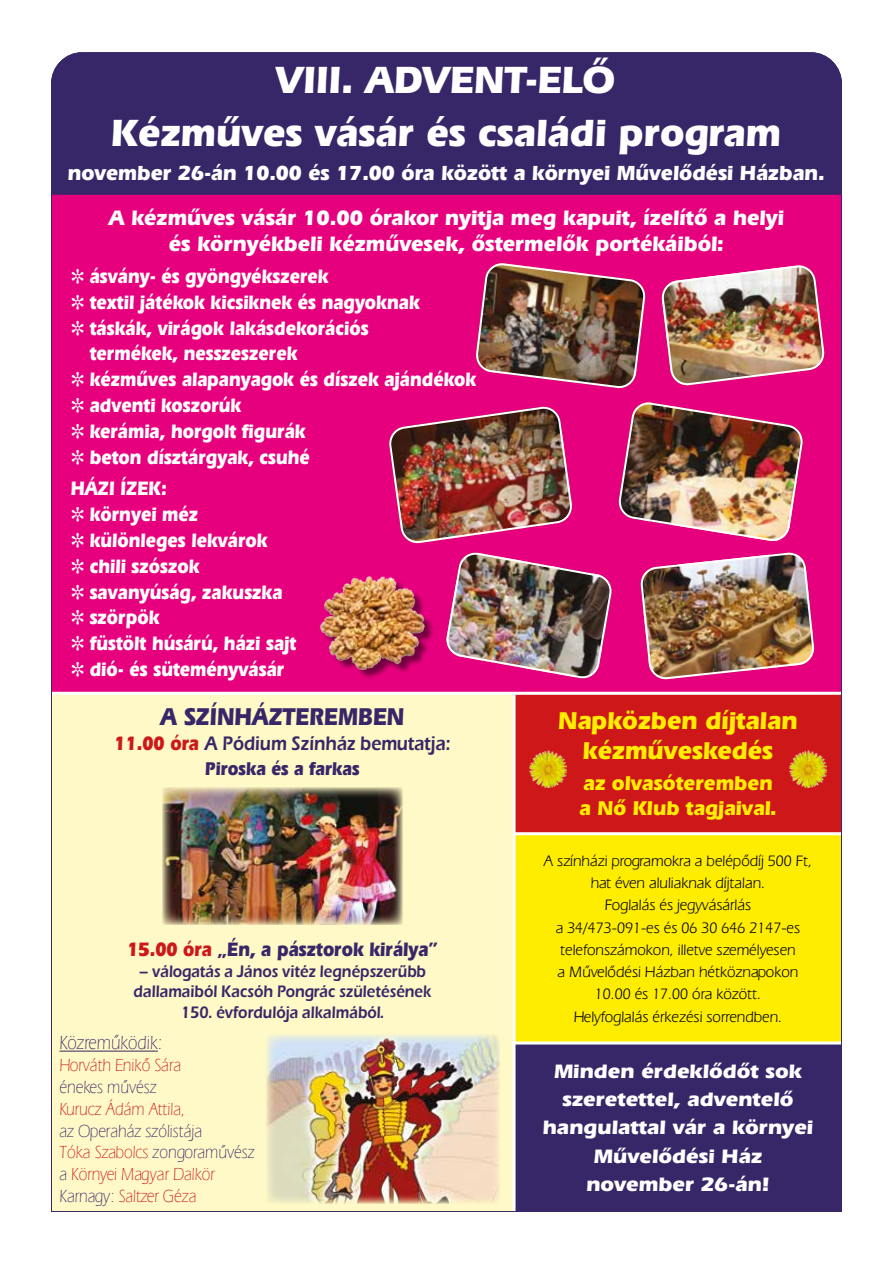
<style>
.page{position:relative;width:893px;height:1263px;background:#fff}
.page>*{position:absolute;margin:0;border:0;box-sizing:border-box;transform-origin:0 0}
.t1{font:700 39.45px/53.1px "Eras PFL";color:#fff;text-align:center}
.t2{font:700 25.35px/30.5px "Eras PFL";color:#ffed00;text-align:center}
.t3{font:700 25.35px "Eras PFL";color:#382768;scale:.88 1}
.t4{font:700 21.75px/26.1px "Eras PFL";color:#fff;text-align:center}
.t5{font:700 21.3px "Eras PFL";color:#fff}
.t6{font:700 20.7px/24.9px "Eras PFL";color:#ffed00}
.t7{font:700 20.25px/25.8px "Eras PFL";color:#fff;scale:.88 1}
.t8{font:700 20.25px/28.3px "Eras PFL";color:#fff;text-align:center;scale:1.07 1}
.t9{font:20.25px "Eras Dm PFL";color:#382768;scale:.88 1}
.t10{font:700 20.25px "Eras PFL";color:#382768;scale:.88 1}
.t11{font:19.8px "Eras Lt PFL";color:#382768;scale:.88 1}
.t12{font:700 19.2px "Eras PFL";color:#382768;scale:.88 1}
.t13{font:18.3px/21.9px "Eras Lt PFL";color:#382768;scale:.88 1}
.t14{font:18.3px "Eras Lt PFL";color:#cd1719;scale:.88 1}
.t15{font:17.25px/20.7px "Eras Dm PFL";color:#382768;text-align:center;scale:.88 1}
.t16{font:15.75px/22.2px "Eras Bk PFL";color:#000;text-align:center}
.s1{font-family:"Eras PFL";font-weight:700;color:#cd1719}
.s2{color:#cd1719}
</style>
<div class="page">
<img style="left:51px;top:52px;width:791px;height:1160px">
<svg style="left:72px;top:269px;width:11px;height:14px"></svg>
<svg style="left:72px;top:295px;width:11px;height:14px"></svg>
<svg style="left:72px;top:320px;width:11px;height:15px"></svg>
<svg style="left:72px;top:372px;width:11px;height:15px"></svg>
<svg style="left:72px;top:398px;width:11px;height:15px"></svg>
<svg style="left:72px;top:424px;width:11px;height:14px"></svg>
<svg style="left:72px;top:449px;width:11px;height:15px"></svg>
<svg style="left:72px;top:507px;width:11px;height:15px"></svg>
<svg style="left:72px;top:533px;width:11px;height:14px"></svg>
<svg style="left:72px;top:558px;width:11px;height:15px"></svg>
<svg style="left:72px;top:584px;width:11px;height:15px"></svg>
<svg style="left:72px;top:610px;width:11px;height:15px"></svg>
<svg style="left:72px;top:636px;width:11px;height:15px"></svg>
<svg style="left:72px;top:662px;width:11px;height:14px"></svg>
<h1 class="t1" style="left:111px;top:53px;width:671px">VIII. ADVENT-ELŐ<br>Kézműves vásár és családi program</h1>
<p class="t5" style="left:68px;top:160px;width:759px">november 26-án 10.00 és 17.00 óra között a környei Művelődési Házban.</p>
<p class="t4" style="left:109px;top:205px;width:677px">A kézműves vásár 10.00 órakor nyitja meg kapuit, ízelítő a helyi és környékbeli kézművesek, őstermelők portékáiból:</p>
<p class="t7" style="left:90px;top:263px;width:441px">ásvány- és gyöngyékszerek<br>textil játékok kicsiknek és nagyoknak táskák, virágok lakásdekorációs<br>termékek, nesszeszerek<br>kézműves alapanyagok és díszek ajándékok adventi koszorúk<br>kerámia, horgolt figurák<br>beton dísztárgyak, csuhé</p>
<p class="t7" style="left:90px;top:475px;width:236px;text-indent:-19px">HÁZI ÍZEK:<br>környei méz különleges lekvárok chili szószok savanyúság, zakuszka szörpök<br>füstölt húsárú, házi sajt dió- és süteményvásár</p>
<p class="t3" style="left:161px;top:700px;width:279px">A SZÍNHÁZTEREMBEN</p>
<p class="t9" style="left:115px;top:732px;width:383px"><span class="s1">11.00 óra</span> A Pódium Színház bemutatja:</p>
<p class="t12" style="left:205px;top:757px;width:177px">Piroska és a farkas</p>
<p class="t10" style="left:127px;top:937px;width:354px"><span class="s2">15.00 óra</span> „Én, a pásztorok királya”</p>
<p class="t15" style="left:134px;top:961px;width:340px">– válogatás a János vitéz legnépszerűbb dallamaiból Kacsóh Pongrác születésének<br>150. évfordulója alkalmából.</p>
<p class="t11" style="left:59px;top:1031px;width:119px">Közreműködik:</p>
<p class="t14" style="left:59px;top:1054px;width:140px">Horváth Enikő Sára</p>
<p class="t13" style="left:59px;top:1075px;width:112px">énekes művész</p>
<p class="t14" style="left:59px;top:1098px;width:144px">Kurucz Ádám Attila,</p>
<p class="t13" style="left:59px;top:1119px;width:223px">az Operaház szólistája<br><span class="s2">Tóka Szabolcs</span> zongoraművész a <span class="s2">Környei Magyar Dalkör<br></span>Karnagy: <span class="s2">Saltzer Géza</span></p>
<p class="t2" style="left:558px;top:705px;width:241px">Napközben díjtalan kézműveskedés</p>
<p class="t6" style="left:579px;top:770px;width:199px">az olvasóteremben a Nő Klub tagjaival.</p>
<p class="t16" style="left:544px;top:849px;width:270px">A színházi programokra a belépődíj 500 Ft, hat éven aluliaknak díjtalan.<br>Foglalás és jegyvásárlás<br>a 34/473-091-es és 06 30 646 2147-es telefonszámokon, illetve személyesen<br>a Művelődési Házban hétköznapokon 10.00 és 17.00 óra között.<br>Helyfoglalás érkezési sorrendben.</p>
<p class="t8" style="left:543px;top:1056px;width:254px">Minden érdeklődőt sok szeretettel, adventelő hangulattal vár a környei<br>Művelődési Ház november 26-án!</p>
</div>
